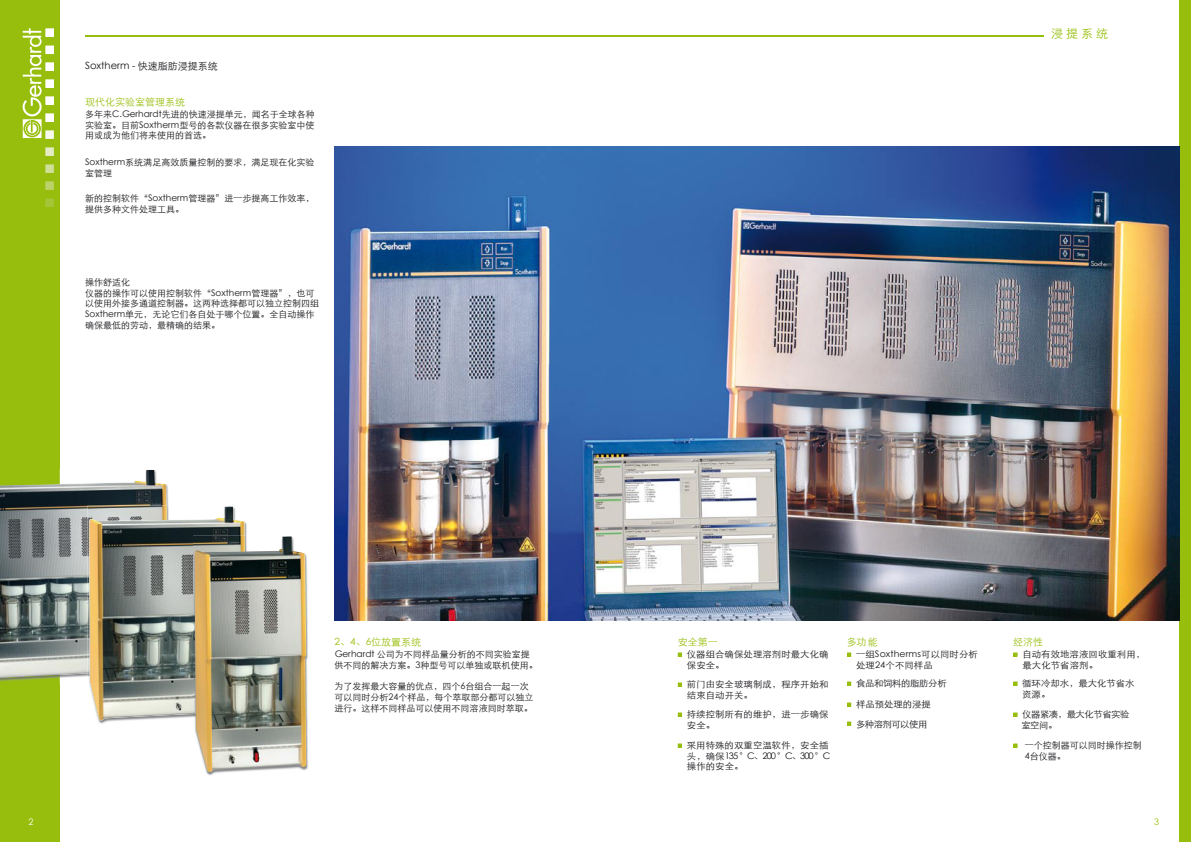
<style>
.page{position:relative;width:1191px;height:842px;background:#fff}
.page>*{position:absolute;margin:0;border:0;box-sizing:border-box;transform-origin:0 0}
.t1{font:12px "ST Xihei";color:#97be0d}
.t2{font:10px "ST Xihei";color:#97be0d}
.t3{font:10px "ST Xihei";color:#1a171b}
.t4{font:9px/10.8px "ST Xihei";color:#1a171b}
.t5{font:9px/10.8px "ST Xihei";color:#1a171b;scale:1.04 1}
.t6{font:9px/10.8px "ST Xihei";letter-spacing:-.05em;color:#1a171b;scale:1.04 1}
.t7{font:9px "ST Xihei";letter-spacing:-.035em;color:#1a171b;scale:1.04 1}
.t8{font:9px "ST Xihei";letter-spacing:-.055em;color:#1a171b;scale:1.04 1}
.t9{font:9px "ST Xihei";color:#fff}
.t10{font:9px "ST Xihei";color:#97be0d}
</style>
<div class="page">
<div style="left:0;top:0;width:60px;height:842px;background:#97be0d"></div>
<svg style="left:45px;top:198px;width:9px;height:9px"></svg>
<svg style="left:45px;top:147px;width:9px;height:9px"></svg>
<svg style="left:45px;top:164px;width:9px;height:9px"></svg>
<svg style="left:45px;top:181px;width:9px;height:9px"></svg>
<svg style="left:23px;top:28px;width:31px;height:111px"></svg>
<hr style="left:85px;top:35px;width:510px;height:2px;background:#97be0d">
<div style="left:1179px;top:0;width:12px;height:842px;background:#97be0d"></div>
<hr style="left:595px;top:35px;width:448px;height:2px;background:#97be0d">
<img style="left:334px;top:146px;width:845px;height:475px">
<svg style="left:678px;top:652px;width:4px;height:5px"></svg>
<svg style="left:678px;top:682px;width:4px;height:5px"></svg>
<svg style="left:678px;top:712px;width:4px;height:5px"></svg>
<svg style="left:678px;top:743px;width:4px;height:5px"></svg>
<svg style="left:847px;top:652px;width:4px;height:5px"></svg>
<svg style="left:847px;top:681px;width:4px;height:5px"></svg>
<svg style="left:847px;top:702px;width:4px;height:5px"></svg>
<svg style="left:847px;top:721px;width:4px;height:5px"></svg>
<svg style="left:1013px;top:652px;width:4px;height:5px"></svg>
<svg style="left:1013px;top:681px;width:4px;height:5px"></svg>
<svg style="left:1013px;top:712px;width:4px;height:5px"></svg>
<svg style="left:1013px;top:743px;width:4px;height:5px"></svg>
<img style="left:0;top:469px;width:168px;height:215px">
<img style="left:0;top:470px;width:167px;height:208px">
<img style="left:88px;top:505px;width:79px;height:34px">
<img style="left:88px;top:539px;width:1px;height:134px">
<img style="left:89px;top:506px;width:156px;height:214px">
<img style="left:194px;top:536px;width:114px;height:237px">
<p class="t3" style="left:85px;top:58px;width:134px">Soxtherm - 快速脂肪浸提系统</p>
<p class="t2" style="left:85px;top:94px;width:101px">现代化实验室管理系统</p>
<p class="t4" style="left:85px;top:108px;width:231px;text-align:justify">多年来C.Gerhardt先进的快速浸提单元，闻名于全球各种实验室。目前Soxtherm型号的各款仪器在很多实验室中使用或成为他们将来使用的首选。</p>
<p class="t4" style="left:85px;top:156px;width:231px">Soxtherm系统满足高效质量控制的要求，满足现在化实验室管理</p>
<p class="t4" style="left:85px;top:192px;width:231px">新的控制软件“Soxtherm管理器”进一步提高工作效率，提供多种文件处理工具。</p>
<p class="t4" style="left:85px;top:276px;width:236px">操作舒适化<br>仪器的操作可以使用控制软件“Soxtherm管理器”，也可以使用外接多通道控制器。这两种选择都可以独立控制四组<br>Soxtherm单元，无论它们各自处于哪个位置。全自动操作确保最低的劳动，最精确的结果。</p>
<p class="t2" style="left:334px;top:634px;width:88px">2、4、6位放置系统</p>
<p class="t4" style="left:334px;top:648px;width:204px">Gerhardt 公司为不同样品量分析的不同实验室提供不同的解决方案。3种型号可以单独或联机使用。</p>
<p class="t4" style="left:334px;top:680px;width:200px">为了发挥最大容量的优点，四个6台组合一起一次可以同时分析24个样品，每个萃取部分都可以独立进行。这样不同样品可以使用不同溶液同时萃取。</p>
<p class="t1" style="left:1051px;top:24px;width:58px">浸 提 系 统</p>
<p class="t2" style="left:677px;top:634px;width:41px">安全第一</p>
<p class="t5" style="left:687px;top:648px;width:138px">仪器组合确保处理溶剂时最大化确保安全。</p>
<p class="t5" style="left:687px;top:678px;width:138px">前门由安全玻璃制成，程序开始和结束自动开关。</p>
<p class="t5" style="left:687px;top:708px;width:138px">持续控制所有的维护，进一步确保安全。</p>
<p class="t5" style="left:687px;top:739px;width:139px">采用特殊的双重空温软件，安全插头，确保135 °C、200 °C、300 °C操作的安全。</p>
<p class="t2" style="left:847px;top:634px;width:32px">多功 能</p>
<p class="t5" style="left:856px;top:648px;width:119px">一组Soxtherms可以同时分析处理24个不同样品</p>
<p class="t7" style="left:856px;top:676px;width:89px">食品和饲料的脂肪分析</p>
<p class="t5" style="left:856px;top:698px;width:74px">样品预处理的浸提</p>
<p class="t8" style="left:856px;top:717px;width:70px">多种溶剂可以使用</p>
<p class="t2" style="left:1013px;top:634px;width:31px">经济性</p>
<p class="t5" style="left:1022px;top:648px;width:120px">自动有效地溶液回收重利用，最大化节省溶剂。</p>
<p class="t5" style="left:1022px;top:677px;width:110px">循环冷却水，最大化节省水资源。</p>
<p class="t6" style="left:1021px;top:708px;width:105px">仪器紧凑，最大化节省实验室空间。</p>
<p class="t4" style="left:1024px;top:739px;width:118px">一个控制器可以同时操作控制<br>4台仪器。</p>
<p class="t9" style="left:28px;top:815px;width:6px">2</p>
<p class="t10" style="left:1154px;top:815px;width:6px">3</p>
</div>
